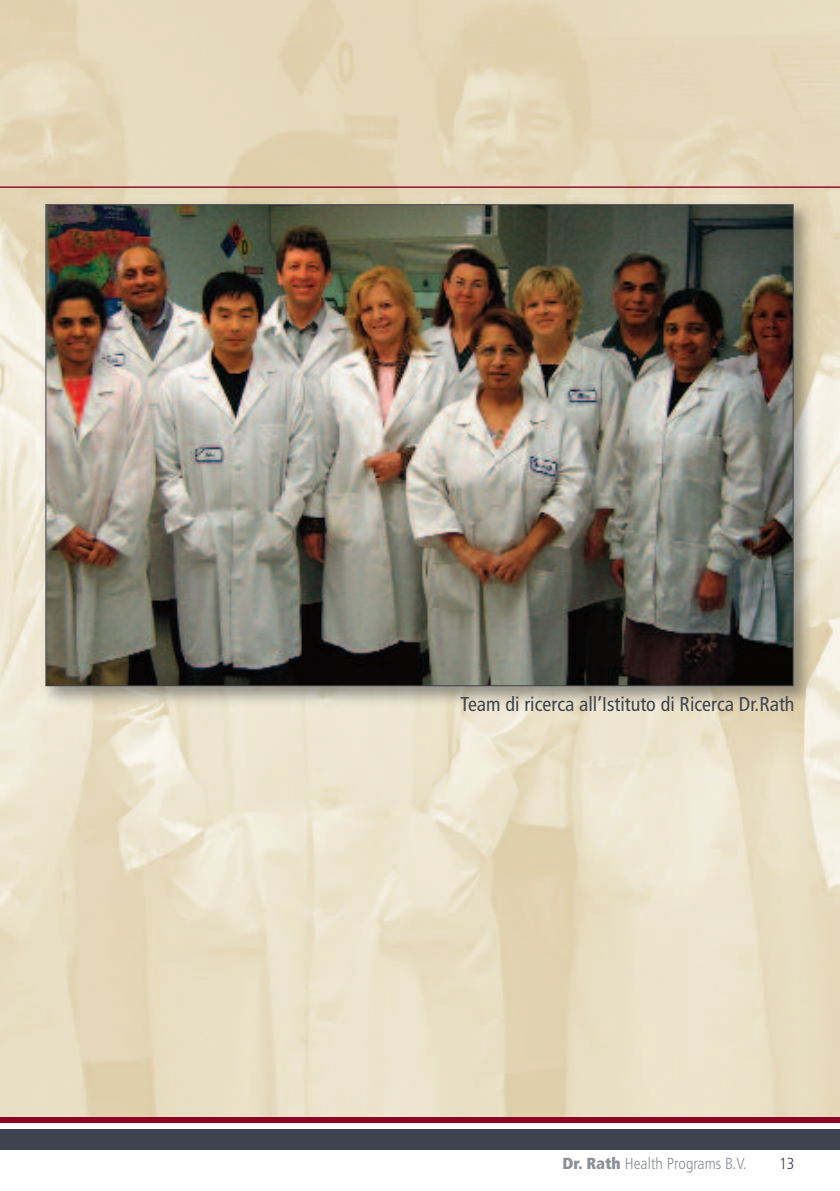
<style>
.page{position:relative;width:840px;height:1191px;background:#fff}
.page>*{position:absolute;margin:0;border:0;box-sizing:border-box;transform-origin:0 0}
.t1{font:condensed 20px "Frutiger LT";color:#3e444f}
.t2{font:300 condensed 16px "Frutiger LT";color:#8b8f98}
.t3{font:300 condensed 16px "Frutiger LT";color:#3e444f}
.s1{font-weight:900}
</style>
<div class="page">
<hr style="left:0;top:186px;width:839px;height:2px;background:#900126">
<div style="left:0;top:1129px;width:839px;height:21px;background:#3e444f"></div>
<div style="left:0;top:1117px;width:839px;height:5px;background:#900126"></div>
<img style="left:37px;top:196px;width:782px;height:516px">
<img style="left:47px;top:206px;width:744px;height:478px">
<p class="t1" style="left:460px;top:695px;width:335px">Team di ricerca all’Istituto di Ricerca Dr.Rath</p>
<p class="t2" style="left:562px;top:1157px;width:185px"><span class="s1">Dr. Rath</span> Health Programs B.V.</p>
<p class="t3" style="left:778px;top:1156px;width:17px">13</p>
</div>
